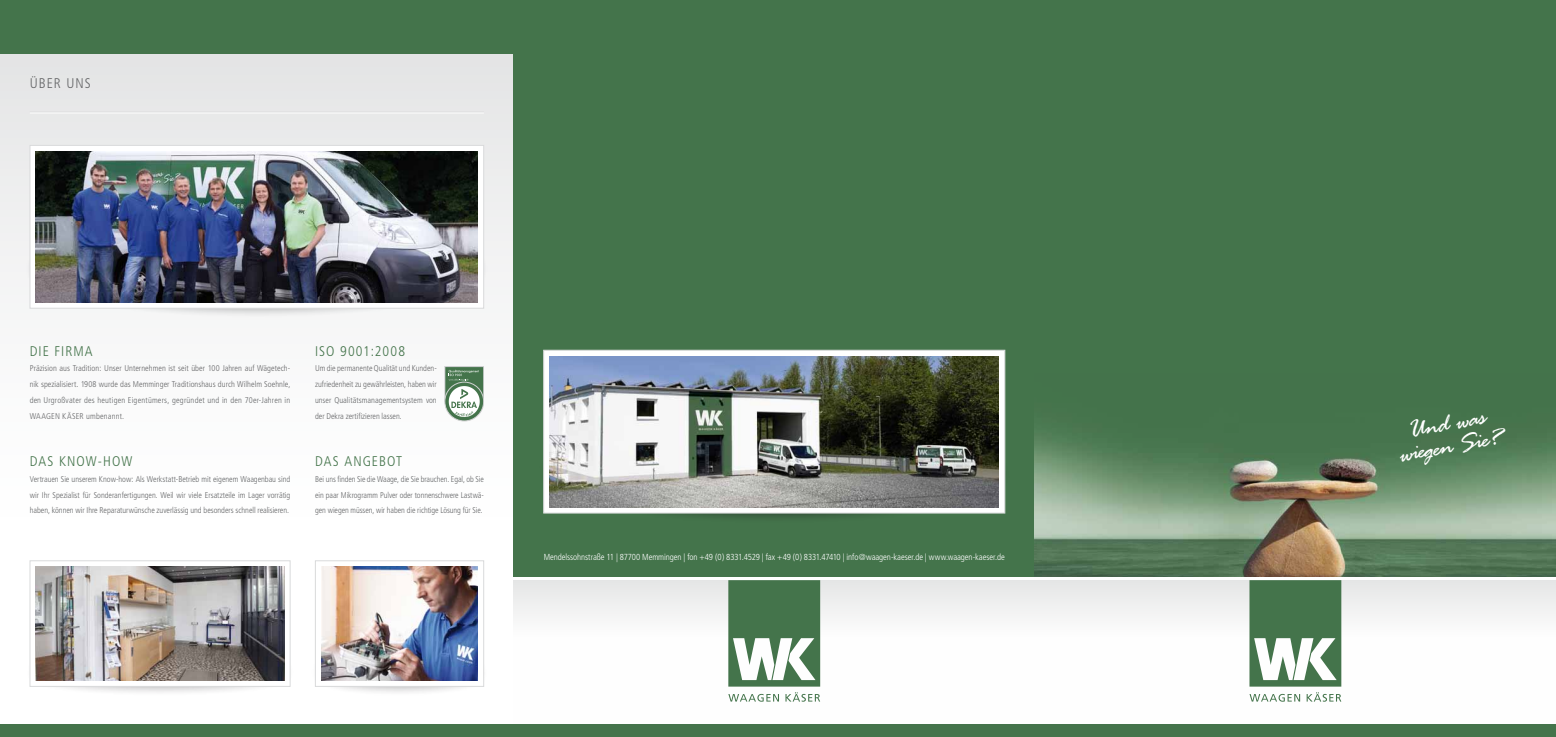
<style>
.page{position:relative;width:1556px;height:737px;background:#fff}
.page>*{position:absolute;margin:0;border:0;box-sizing:border-box;transform-origin:0 0}
.t1{font:26.25px/22.8px "Rage Italic Plain";color:#fff;text-align:center}
.t2{font:300 condensed 14px "Frutiger";letter-spacing:.07em;color:#44744b}
.t3{font:300 condensed 14px "Frutiger";letter-spacing:.065em;color:#646567}
.t4{font:300 condensed 8.75px "Frutiger";letter-spacing:-.01em;color:#fff}
.t5{font:300 condensed 8.31px/15.8px "Frutiger";color:#646567;text-align:justify}
</style>
<div class="page">
<div style="left:0;top:53px;width:1555px;height:496px;background:linear-gradient(to bottom,#e5e6e7,#fff)"></div>
<hr style="left:30px;top:112px;width:454px;height:1px;background:#fff">
<div style="left:513px;top:0;width:1042px;height:576px;background:#44744b"></div>
<img style="left:1034px;top:429px;width:521px;height:147px">
<div style="left:513px;top:580px;width:1042px;height:144px;background:linear-gradient(to bottom,#eee,#fff)"></div>
<div style="left:0;top:0;width:1555px;height:53px;background:#44744b"></div>
<div style="left:0;top:724px;width:1555px;height:13px;background:#44744b"></div>
<svg style="left:728px;top:692px;width:92px;height:9px"></svg>
<svg style="left:728px;top:580px;width:92px;height:106px"></svg>
<svg style="left:1249px;top:692px;width:92px;height:9px"></svg>
<svg style="left:1249px;top:580px;width:92px;height:106px"></svg>
<div style="left:25px;top:220px;width:463px;height:98px;background:#1a171c;opacity:.5"></div>
<div style="left:30px;top:145px;width:454px;height:163px;background:linear-gradient(to right,#fff,#fff);border:1px solid #d9dadb"></div>
<img style="left:36px;top:151px;width:441px;height:151px">
<div style="left:539px;top:425px;width:470px;height:98px;background:#1a171c;opacity:.75"></div>
<div style="left:543px;top:350px;width:462px;height:163px;background:#fff;border:1px solid #d9dadb"></div>
<img style="left:549px;top:356px;width:449px;height:151px">
<div style="left:311px;top:649px;width:177px;height:47px;background:#1a171c;opacity:.5"></div>
<svg style="left:315px;top:560px;width:169px;height:126px"></svg>
<img style="left:321px;top:567px;width:156px;height:113px">
<div style="left:26px;top:648px;width:268px;height:48px;background:#1a171c;opacity:.5"></div>
<svg style="left:30px;top:560px;width:260px;height:126px"></svg>
<img style="left:36px;top:567px;width:248px;height:113px">
<div style="left:445px;top:366px;width:38px;height:35px;background:#44744b"></div>
<div style="left:444px;top:366px;width:40px;height:35px;border:1px solid #d0d1d2"></div>
<svg style="left:445px;top:382px;width:38px;height:39px"></svg>
<div style="left:444px;top:382px;width:40px;height:39px;border:1px solid #d0d1d2;border-radius:50%"></div>
<hr style="left:445px;top:366px;width:38px;height:1px;background:#d0d1d2">
<svg style="left:448px;top:370px;width:31px;height:47px"></svg>
<h2 class="t3" style="left:30px;top:75px;width:62px">ÜBER UNS</h2>
<h2 class="t2" style="left:30px;top:343px;width:64px">DIE FIRMA</h2>
<p class="t5" style="left:30px;top:361px;width:262px">Präzision aus Tradition: Unser Unternehmen ist seit über 100 Jahren auf Wägetech&shy;nik spezialisiert. 1908 wurde das Memminger Traditionshaus durch Wilhelm Soehnle, den Urgroßvater des heutigen Eigentümers, gegründet und in den 70er-Jahren in WAAGEN KÄSER umbenannt.</p>
<h2 class="t2" style="left:30px;top:453px;width:102px">Das Kn ow-how</h2>
<p class="t5" style="left:30px;top:471px;width:262px">Vertrauen Sie unserem Know-how: Als Werkstatt-Betrieb mit eigenem Waagenbau sind wir Ihr Spezialist für Sonderanfertigungen. Weil wir viele Ersatzteile im Lager vorrätig haben, können wir Ihre Reparaturwünsche zuverlässig und besonders schnell realisieren.</p>
<h2 class="t2" style="left:315px;top:343px;width:91px">ISO 9001:2008</h2>
<p class="t5" style="left:315px;top:361px;width:123px">Um die permanente Qualität und Kunden&shy;zufriedenheit zu gewährleisten, haben wir unser Qualitätsmanagementsystem von der Dekra zertifizieren lassen.</p>
<h2 class="t2" style="left:315px;top:453px;width:47px">Das Angeb</h2>
<h2 class="t2" style="left:387px;top:453px;width:15px">ot</h2>
<p class="t5" style="left:315px;top:471px;width:170px">Bei uns finden Sie die Waage, die Sie brauchen. Egal, ob Sie ein paar Mikrogramm Pulver oder tonnenschwere Lastwä&shy;gen wiegen müssen, wir haben die richtige Lösung für Sie.</p>
<p class="t4" style="left:544px;top:552px;width:462px">Mendelssohnstraße 11 | 87700 Memmingen | fon +49 (0) 8331.4529 | fax +49 (0) 8331.47410 | info@waagen-kaeser.de | www.waagen-kaeser.de</p>
<h1 class="t1" style="left:1393px;top:420px;width:108px;rotate:-10deg">Und was wiegen Sie?</h1>
</div>
